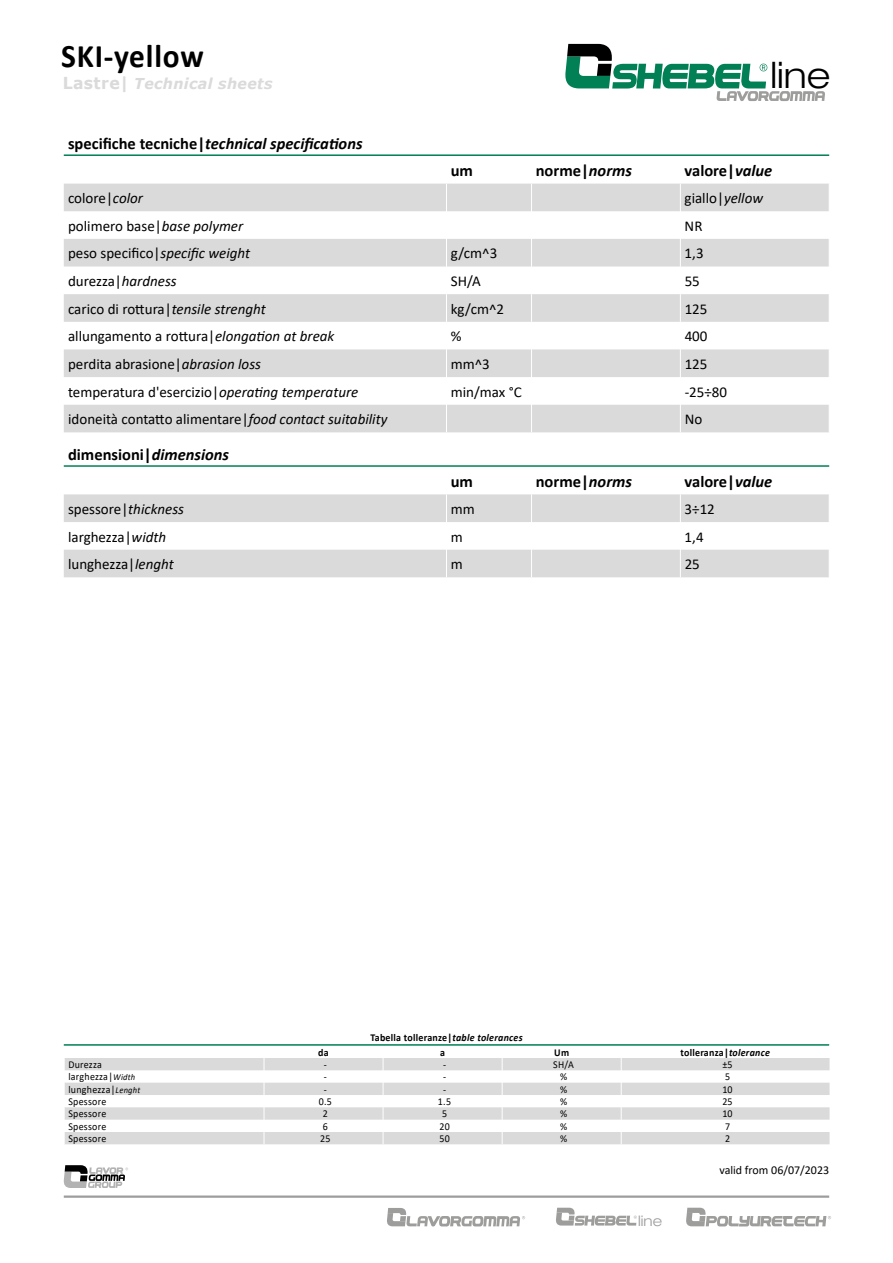
<style>
.page{position:relative;width:893px;height:1263px;background:#fff}
.page>*{position:absolute;margin:0;border:0;box-sizing:border-box;transform-origin:0 0}
.t1{font:300 expanded 36.45px "Helvetica Neue LT Std";color:#000}
.t2{font:700 33px "Calibri";letter-spacing:.025em;color:#000;scale:.95 1}
.t3{font:700 16.5px "Calibri";color:#000}
.t4{font:italic 700 16.5px "Calibri";color:#000}
.t5{font:15px "Calibri";color:#000}
.t6{font:italic 700 15px "Verdana";letter-spacing:.025em;color:#dadada;scale:.95 1}
.t7{font:300 expanded 14.55px "Helvetica Neue LT Std";color:#9d9d9c}
.t8{font:12px "Calibri";color:#000}
.t9{font:10.5px "Calibri";letter-spacing:.025em;color:#000;scale:.95 1}
.t10{font:700 10.5px "Calibri";letter-spacing:.025em;color:#000;scale:.95 1}
.s1{font-style:normal;font-size:16.5px}
.s2{font-style:normal}
.s3{font-style:italic}
.s4{font-style:italic;font-size:9px}
</style>
<div class="page">
<svg style="left:387px;top:1208px;width:138px;height:18px"></svg>
<svg style="left:556px;top:1208px;width:81px;height:17px"></svg>
<svg style="left:686px;top:1208px;width:145px;height:18px"></svg>
<hr style="left:64px;top:1195px;width:765px;height:3px;background:#9d9d9c">
<svg style="left:63px;top:1165px;width:65px;height:23px"></svg>
<svg style="left:565px;top:44px;width:260px;height:57px"></svg>
<hr style="left:64px;top:154px;width:765px;height:2px;background:#008054">
<svg style="left:64px;top:184px;width:765px;height:248px;fill:#dadada"></svg>
<svg style="left:446px;top:184px;width:1px;height:248px"></svg>
<svg style="left:531px;top:184px;width:1px;height:248px"></svg>
<svg style="left:680px;top:184px;width:1px;height:248px"></svg>
<hr style="left:64px;top:465px;width:765px;height:2px;background:#008054">
<svg style="left:64px;top:494px;width:765px;height:83px;fill:#dadada"></svg>
<svg style="left:446px;top:494px;width:1px;height:83px"></svg>
<svg style="left:531px;top:494px;width:1px;height:83px"></svg>
<svg style="left:680px;top:494px;width:1px;height:83px"></svg>
<hr style="left:64px;top:1044px;width:765px;height:2px;background:#008054">
<svg style="left:65px;top:1058px;width:765px;height:86px;fill:#dadada"></svg>
<svg style="left:64px;top:1058px;width:1px;height:86px"></svg>
<svg style="left:264px;top:1058px;width:1px;height:86px"></svg>
<svg style="left:383px;top:1058px;width:1px;height:86px"></svg>
<svg style="left:502px;top:1058px;width:1px;height:86px"></svg>
<svg style="left:621px;top:1058px;width:1px;height:86px"></svg>
<h2 class="t2" style="left:61px;top:33px;width:152px">SKI-yellow</h2>
<p class="t6" style="left:63px;top:74px;width:222px"><span class="s1">Lastre|</span> Technical sheets</p>
<p class="t4" style="left:68px;top:132px;width:296px"><span class="s2">specifiche tecniche|</span>technical specifications</p>
<h1 class="t1" style="left:770px;top:54px;width:61px">line</h1>
<p class="t3" style="left:451px;top:159px;width:24px">um</p>
<p class="t3" style="left:536px;top:159px;width:98px">norme|<span class="s3">norms</span></p>
<p class="t3" style="left:685px;top:159px;width:89px">valore|<span class="s3">value</span></p>
<p class="t5" style="left:68px;top:188px;width:76px">colore|<span class="s3">color</span></p>
<p class="t5" style="left:685px;top:188px;width:80px">giallo|<span class="s3">yellow</span></p>
<p class="t5" style="left:68px;top:215px;width:177px">polimero base|<span class="s3">base polymer</span></p>
<p class="t5" style="left:685px;top:215px;width:19px">NR</p>
<p class="t5" style="left:68px;top:243px;width:184px">peso specifico|<span class="s3">specific weight</span></p>
<p class="t5" style="left:451px;top:243px;width:48px">g/cm^3</p>
<p class="t5" style="left:685px;top:243px;width:20px">1,3</p>
<p class="t5" style="left:68px;top:271px;width:110px">durezza|<span class="s3">hardness</span></p>
<p class="t5" style="left:451px;top:271px;width:32px">SH/A</p>
<p class="t5" style="left:685px;top:271px;width:17px">55</p>
<p class="t5" style="left:68px;top:298px;width:199px">carico di rottura|<span class="s3">tensile strenght</span></p>
<p class="t5" style="left:451px;top:298px;width:55px">kg/cm^2</p>
<p class="t5" style="left:685px;top:298px;width:24px">125</p>
<p class="t5" style="left:68px;top:326px;width:268px">allungamento a rottura|<span class="s3">elongation at break</span></p>
<p class="t5" style="left:451px;top:326px;width:12px">%</p>
<p class="t5" style="left:685px;top:326px;width:24px">400</p>
<p class="t5" style="left:68px;top:354px;width:194px">perdita abrasione|<span class="s3">abrasion loss</span></p>
<p class="t5" style="left:451px;top:354px;width:41px">mm^3</p>
<p class="t5" style="left:685px;top:354px;width:24px">125</p>
<p class="t5" style="left:68px;top:381px;width:292px">temperatura d'esercizio|<span class="s3">operating temperature</span></p>
<p class="t5" style="left:451px;top:381px;width:73px">min/max °C</p>
<p class="t5" style="left:685px;top:381px;width:44px">-25÷80</p>
<p class="t5" style="left:68px;top:409px;width:321px">idoneità contatto alimentare|<span class="s3">food contact suitability</span></p>
<p class="t5" style="left:685px;top:409px;width:19px">No</p>
<p class="t3" style="left:68px;top:442px;width:163px">dimensioni|<span class="s3">dimensions</span></p>
<p class="t3" style="left:451px;top:470px;width:24px">um</p>
<p class="t3" style="left:536px;top:470px;width:98px">norme|<span class="s3">norms</span></p>
<p class="t3" style="left:685px;top:470px;width:89px">valore|<span class="s3">value</span></p>
<p class="t5" style="left:68px;top:498px;width:118px">spessore|<span class="s3">thickness</span></p>
<p class="t5" style="left:451px;top:498px;width:25px">mm</p>
<p class="t5" style="left:685px;top:498px;width:32px">3÷12</p>
<p class="t5" style="left:68px;top:526px;width:100px">larghezza|<span class="s3">width</span></p>
<p class="t5" style="left:451px;top:526px;width:13px">m</p>
<p class="t5" style="left:685px;top:526px;width:20px">1,4</p>
<p class="t5" style="left:68px;top:554px;width:107px">lunghezza|<span class="s3">lenght</span></p>
<p class="t5" style="left:451px;top:554px;width:13px">m</p>
<p class="t5" style="left:685px;top:554px;width:17px">25</p>
<p class="t10" style="left:370px;top:1030px;width:162px">Tabella tolleranze|<span class="s3">table tolerances</span></p>
<p class="t10" style="left:318px;top:1045px;width:13px">da</p>
<p class="t10" style="left:440px;top:1045px;width:7px">a</p>
<p class="t10" style="left:554px;top:1045px;width:17px">Um</p>
<p class="t10" style="left:680px;top:1045px;width:96px">tolleranza|<span class="s3">tolerance</span></p>
<p class="t9" style="left:68px;top:1057px;width:37px">Durezza</p>
<p class="t9" style="left:324px;top:1057px;width:5px">-</p>
<p class="t9" style="left:443px;top:1057px;width:5px">-</p>
<p class="t9" style="left:553px;top:1057px;width:23px">SH/A</p>
<p class="t9" style="left:722px;top:1057px;width:12px">±5</p>
<p class="t9" style="left:68px;top:1070px;width:72px">larghezza|<span class="s4">Width</span></p>
<p class="t9" style="left:324px;top:1070px;width:5px">-</p>
<p class="t9" style="left:443px;top:1070px;width:5px">-</p>
<p class="t9" style="left:560px;top:1070px;width:9px">%</p>
<p class="t9" style="left:725px;top:1070px;width:7px">5</p>
<p class="t9" style="left:68px;top:1082px;width:77px">lunghezza|<span class="s4">Lenght</span></p>
<p class="t9" style="left:324px;top:1082px;width:5px">-</p>
<p class="t9" style="left:443px;top:1082px;width:5px">-</p>
<p class="t9" style="left:560px;top:1082px;width:9px">%</p>
<p class="t9" style="left:722px;top:1082px;width:12px">10</p>
<p class="t9" style="left:68px;top:1094px;width:41px">Spessore</p>
<p class="t9" style="left:319px;top:1094px;width:15px">0.5</p>
<p class="t9" style="left:438px;top:1094px;width:15px">1.5</p>
<p class="t9" style="left:560px;top:1094px;width:9px">%</p>
<p class="t9" style="left:722px;top:1094px;width:12px">25</p>
<p class="t9" style="left:68px;top:1107px;width:41px">Spessore</p>
<p class="t9" style="left:323px;top:1107px;width:7px">2</p>
<p class="t9" style="left:442px;top:1107px;width:7px">5</p>
<p class="t9" style="left:560px;top:1107px;width:9px">%</p>
<p class="t9" style="left:722px;top:1107px;width:12px">10</p>
<p class="t9" style="left:68px;top:1119px;width:41px">Spessore</p>
<p class="t9" style="left:323px;top:1119px;width:7px">6</p>
<p class="t9" style="left:439px;top:1119px;width:12px">20</p>
<p class="t9" style="left:560px;top:1119px;width:9px">%</p>
<p class="t9" style="left:725px;top:1119px;width:7px">7</p>
<p class="t9" style="left:68px;top:1131px;width:41px">Spessore</p>
<p class="t9" style="left:320px;top:1131px;width:12px">25</p>
<p class="t9" style="left:439px;top:1131px;width:12px">50</p>
<p class="t9" style="left:560px;top:1131px;width:9px">%</p>
<p class="t9" style="left:725px;top:1131px;width:7px">2</p>
<p class="t7" style="left:638px;top:1212px;width:25px">line</p>
<p class="t8" style="left:719px;top:1162px;width:111px">valid from 06/07/2023</p>
</div>
